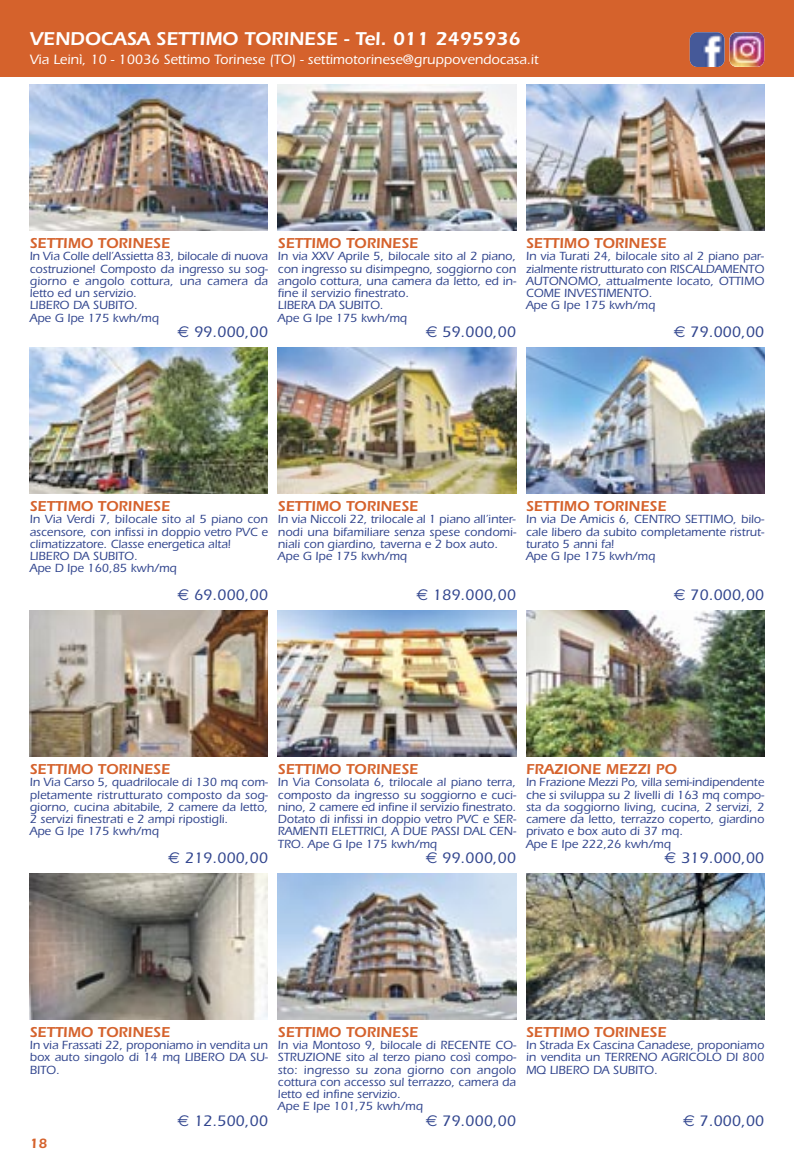
<style>
.page{position:relative;width:794px;height:1166px;background:#fff}
.page>*{position:absolute;margin:0;border:0;box-sizing:border-box;transform-origin:0 0}
.t1{font:600 19.25px "Itc Eras";color:#fff}
.t2{font:500 15.75px "Itc Eras";color:#31458e}
.t3{font:600 14.88px "Itc Eras";color:#d5622c}
.t4{font:500 14px "Itc Eras";color:#fff}
.t5{font:600 14px "Itc Eras";color:#d5622c}
.t6{font:500 12.25px/12.2px "Itc Eras";color:#31458e;text-align:justify}
.s1{font-family:"Euro Sans";font-weight:400}
</style>
<div class="page">
<div style="left:0;top:0;width:794px;height:77px;background:#d5622c"></div>
<img style="left:690px;top:32px;width:34px;height:35px;border-radius:7px">
<img style="left:729px;top:32px;width:35px;height:35px;border-radius:7px">
<img style="left:30px;top:84px;width:238px;height:147px">
<img style="left:278px;top:84px;width:238px;height:147px">
<img style="left:526px;top:84px;width:238px;height:147px">
<img style="left:30px;top:347px;width:238px;height:147px">
<img style="left:278px;top:347px;width:238px;height:147px">
<img style="left:526px;top:347px;width:238px;height:147px">
<img style="left:30px;top:610px;width:238px;height:146px">
<img style="left:278px;top:610px;width:238px;height:146px">
<img style="left:526px;top:610px;width:238px;height:146px">
<img style="left:30px;top:873px;width:238px;height:146px">
<img style="left:278px;top:873px;width:238px;height:146px">
<img style="left:526px;top:873px;width:238px;height:146px">
<p class="t1" style="left:30px;top:32px;width:492px">VENDOCASA SETTIMO TORINESE - Tel. 011 2495936</p>
<p class="t4" style="left:30px;top:55px;width:510px">Via Leinì, 10 - 10036 Settimo Torinese (TO) - settimotorinese@gruppovendocasa.it</p>
<p class="t3" style="left:30px;top:238px;width:142px">SETTIMO TORINESE</p>
<p class="t6" style="left:30px;top:251px;width:240px">In Via Colle dell’Assietta 83, bilocale di nuova costruzione! Composto da ingresso su sog&shy;giorno e angolo cottura, una camera da letto ed un servizio.</p>
<p class="t6" style="left:30px;top:300px;width:109px">LIBERO DA SUBITO.</p>
<p class="t6" style="left:30px;top:313px;width:131px">Ape G Ipe 175 kwh/mq</p>
<p class="t2" style="left:178px;top:327px;width:92px"><span class="s1">€</span> 99.000,00</p>
<p class="t3" style="left:278px;top:238px;width:142px">SETTIMO TORINESE</p>
<p class="t6" style="left:278px;top:251px;width:240px">In via XXV Aprile 5, bilocale sito al 2 piano, con ingresso su disimpegno, soggiorno con angolo cottura, una camera da letto, ed in&shy;fine il servizio finestrato.</p>
<p class="t6" style="left:278px;top:300px;width:107px">LIBERA DA SUBITO.</p>
<p class="t6" style="left:278px;top:313px;width:131px">Ape G Ipe 175 kwh/mq</p>
<p class="t2" style="left:426px;top:327px;width:92px"><span class="s1">€</span> 59.000,00</p>
<p class="t3" style="left:526px;top:238px;width:142px">SETTIMO TORINESE</p>
<p class="t6" style="left:526px;top:251px;width:240px">In via Turati 24, bilocale sito al 2 piano par&shy;zialmente ristrutturato con RISCALDAMENTO AUTONOMO, attualmente locato, OTTIMO COME INVESTIMENTO.</p>
<p class="t6" style="left:526px;top:300px;width:131px">Ape G Ipe 175 kwh/mq</p>
<p class="t2" style="left:674px;top:327px;width:92px"><span class="s1">€</span> 79.000,00</p>
<p class="t3" style="left:30px;top:501px;width:142px">SETTIMO TORINESE</p>
<p class="t6" style="left:30px;top:514px;width:240px">In Via Verdi 7, bilocale sito al 5 piano con ascensore, con infissi in doppio vetro PVC e climatizzatore. Classe energetica alta!</p>
<p class="t6" style="left:30px;top:551px;width:109px">LIBERO DA SUBITO.</p>
<p class="t6" style="left:30px;top:563px;width:149px">Ape D Ipe 160,85 kwh/mq</p>
<p class="t2" style="left:178px;top:590px;width:92px"><span class="s1">€</span> 69.000,00</p>
<p class="t3" style="left:278px;top:501px;width:142px">SETTIMO TORINESE</p>
<p class="t6" style="left:278px;top:514px;width:240px">In via Niccoli 22, trilocale al 1 piano all’inter&shy;nodi una bifamiliare senza spese condomi&shy;niali con giardino, taverna e 2 box auto.</p>
<p class="t6" style="left:278px;top:551px;width:131px">Ape G Ipe 175 kwh/mq</p>
<p class="t2" style="left:416px;top:590px;width:101px"><span class="s1">€</span> 189.000,00</p>
<p class="t3" style="left:526px;top:501px;width:142px">SETTIMO TORINESE</p>
<p class="t6" style="left:526px;top:514px;width:240px">In via De Amicis 6, CENTRO SETTIMO, bilo&shy;cale libero da subito completamente ristrut&shy;turato 5 anni fa!</p>
<p class="t6" style="left:526px;top:551px;width:131px">Ape G Ipe 175 kwh/mq</p>
<p class="t2" style="left:674px;top:590px;width:92px"><span class="s1">€</span> 70.000,00</p>
<p class="t3" style="left:30px;top:764px;width:142px">SETTIMO TORINESE</p>
<p class="t6" style="left:30px;top:777px;width:240px">In Via Carso 5, quadrilocale di 130 mq com&shy;pletamente ristrutturato composto da sog&shy;giorno, cucina abitabile, 2 camere da letto, 2 servizi finestrati e 2 ampi ripostigli.</p>
<p class="t6" style="left:30px;top:826px;width:131px">Ape G Ipe 175 kwh/mq</p>
<p class="t2" style="left:168px;top:853px;width:101px"><span class="s1">€</span> 219.000,00</p>
<p class="t3" style="left:278px;top:764px;width:142px">SETTIMO TORINESE</p>
<p class="t6" style="left:278px;top:777px;width:240px">In Via Consolata 6, trilocale al piano terra, composto da ingresso su soggiorno e cuci&shy;nino, 2 camere ed infine il servizio finestrato.<br>Dotato di infissi in doppio vetro PVC e SER-RAMENTI ELETTRICI, A DUE PASSI DAL CEN-TRO. Ape G Ipe 175 kwh/mq</p>
<p class="t2" style="left:426px;top:853px;width:92px"><span class="s1">€</span> 99.000,00</p>
<p class="t3" style="left:526px;top:764px;width:152px">FRAZIONE MEZZI PO</p>
<p class="t6" style="left:526px;top:777px;width:240px">In Frazione Mezzi Po, villa semi-indipendente che si sviluppa su 2 livelli di 163 mq compo&shy;sta da soggiorno living, cucina, 2 servizi, 2 camere da letto, terrazzo coperto, giardino privato e box auto di 37 mq.</p>
<p class="t6" style="left:526px;top:839px;width:146px">Ape E Ipe 222,26 kwh/mq</p>
<p class="t2" style="left:664px;top:853px;width:101px"><span class="s1">€</span> 319.000,00</p>
<p class="t3" style="left:30px;top:1027px;width:142px">SETTIMO TORINESE</p>
<p class="t6" style="left:30px;top:1040px;width:240px">In via Frassati 22, proponiamo in vendita un box auto singolo di 14 mq LIBERO DA SU-BITO.</p>
<p class="t5" style="left:30px;top:1138px;width:19px">18</p>
<p class="t2" style="left:178px;top:1116px;width:92px"><span class="s1">€</span> 12.500,00</p>
<p class="t3" style="left:278px;top:1027px;width:142px">SETTIMO TORINESE</p>
<p class="t6" style="left:278px;top:1040px;width:240px">In via Montoso 9, bilocale di RECENTE CO-STRUZIONE sito al terzo piano così compo&shy;sto: ingresso su zona giorno con angolo cottura con accesso sul terrazzo, camera da letto ed infine servizio.</p>
<p class="t6" style="left:278px;top:1101px;width:146px">Ape E Ipe 101,75 kwh/mq</p>
<p class="t2" style="left:426px;top:1116px;width:92px"><span class="s1">€</span> 79.000,00</p>
<p class="t3" style="left:526px;top:1027px;width:142px">SETTIMO TORINESE</p>
<p class="t6" style="left:526px;top:1040px;width:240px">In Strada Ex Cascina Canadese, proponiamo in vendita un TERRENO AGRICOLO DI 800<br>MQ LIBERO DA SUBITO.</p>
<p class="t2" style="left:683px;top:1116px;width:83px"><span class="s1">€</span> 7.000,00</p>
</div>
